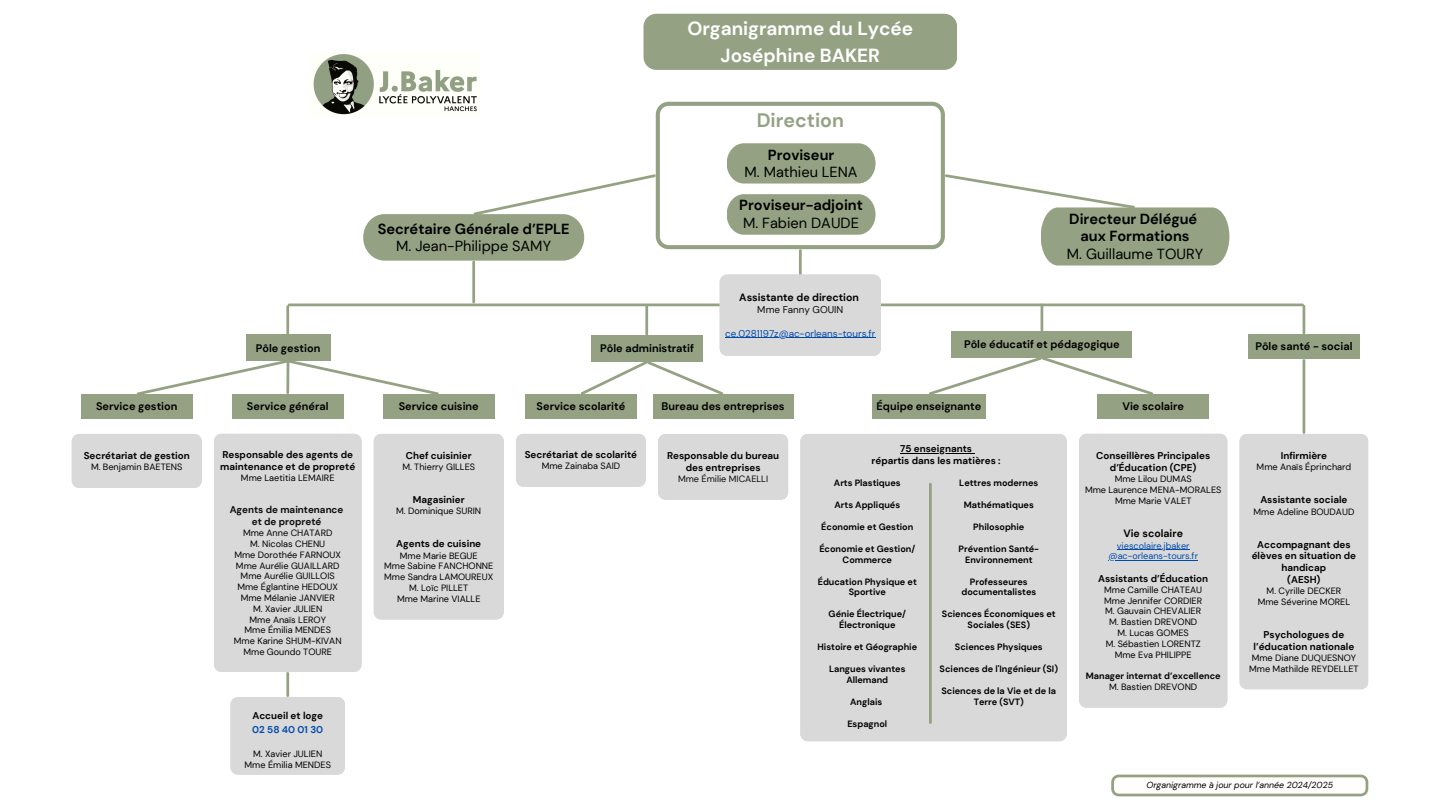
<style>
.page{position:relative;width:1440px;height:810px;background:#fff}
.page>*{position:absolute;margin:0;border:0;box-sizing:border-box;transform-origin:0 0}
.t1{font:700 19.5px "DM Sans";color:#94a283}
.t2{font:700 19px/26.5px "DM Sans";color:#fff;text-align:center}
.t3{font:700 14.6px/17.5px "DM Sans";color:#000;text-align:center}
.t4{font:14.6px/17.4px "DM Sans";color:#000;text-align:center}
.t5{font:700 10.9px "DM Sans";color:#000}
.t6{font:700 10.6px "DM Sans";color:#000}
.t7{font:700 9.9px/11.8px "DM Sans";color:#000;text-align:center}
.t8{font:700 9.9px/11.8px "DM Sans";color:#0c0b09;text-align:center}
.t9{font:9.9px "DM Sans";color:#004aad}
.t10{font:9.9px "DM Sans";color:#0c0b09}
.t11{font:9.1px/10.8px "DM Sans";color:#000;text-align:center}
.t12{font:700 9.1px/10.9px "DM Sans";color:#000;text-align:center}
.t13{font:9.1px "DM Sans";color:#004aad}
.t14{font:9.1px "DM Sans";color:#0c0b09}
.t15{font:italic 8.8px "DM Sans";color:#000}
.s1{font-weight:400}
.s2{font-weight:700}
.s3{color:#004aad}
</style>
<div class="page">
<div style="left:363px;top:214px;width:221px;height:47px;background:#94a283;border-radius:22px"></div>
<div style="left:644px;top:14px;width:313px;height:56px;background:#94a283;border-radius:13px"></div>
<img style="left:313px;top:54px;width:164px;height:61px">
<hr style="left:289px;top:304px;width:1014px;height:2px;background:#94a283">
<svg style="left:472px;top:102px;width:757px;height:164px"></svg>
<svg style="left:1111px;top:775px;width:257px;height:21px"></svg>
<hr style="left:286px;top:307px;width:3px;height:28px;background:#94a283">
<div style="left:214px;top:434px;width:148px;height:238px;background:#d9d9d9"></div>
<div style="left:246px;top:335px;width:85px;height:26px;background:#94a283"></div>
<div style="left:374px;top:434px;width:130px;height:185px;background:#d9d9d9"></div>
<div style="left:383px;top:394px;width:111px;height:25px;background:#94a283"></div>
<div style="left:232px;top:394px;width:111px;height:25px;background:#94a283"></div>
<div style="left:230px;top:697px;width:115px;height:78px;background:#d9d9d9"></div>
<hr style="left:286px;top:673px;width:3px;height:23px;background:#94a283">
<div style="left:72px;top:434px;width:130px;height:54px;background:#d9d9d9"></div>
<div style="left:81px;top:394px;width:111px;height:25px;background:#94a283"></div>
<svg style="left:136px;top:361px;width:303px;height:36px"></svg>
<div style="left:1248px;top:334px;width:112px;height:25px;background:#94a283"></div>
<div style="left:1240px;top:434px;width:128px;height:255px;background:#d9d9d9"></div>
<hr style="left:1303px;top:306px;width:2px;height:27px;background:#94a283">
<hr style="left:1303px;top:360px;width:2px;height:73px;background:#94a283">
<hr style="left:799px;top:251px;width:3px;height:51px;background:#94a283">
<hr style="left:472px;top:262px;width:3px;height:40px;background:#94a283">
<div style="left:516px;top:434px;width:130px;height:53px;background:#d9d9d9"></div>
<div style="left:525px;top:394px;width:111px;height:25px;background:#94a283"></div>
<div style="left:653px;top:394px;width:140px;height:25px;background:#94a283"></div>
<div style="left:658px;top:434px;width:130px;height:66px;background:#d9d9d9"></div>
<svg style="left:579px;top:275px;width:302px;height:122px"></svg>
<div style="left:952px;top:332px;width:180px;height:26px;background:#94a283"></div>
<div style="left:1079px;top:434px;width:148px;height:274px;background:#d9d9d9"></div>
<hr style="left:1117px;top:549px;width:73px;height:1px;background:#004aad">
<hr style="left:1108px;top:560px;width:90px;height:1px;background:#004aad">
<div style="left:872px;top:394px;width:114px;height:25px;background:#94a283"></div>
<div style="left:1098px;top:394px;width:111px;height:25px;background:#94a283"></div>
<hr style="left:1041px;top:305px;width:2px;height:25px;background:#94a283">
<svg style="left:929px;top:355px;width:225px;height:42px"></svg>
<div style="left:800px;top:434px;width:267px;height:307px;background:#d9d9d9"></div>
<hr style="left:900px;top:453px;width:72px;height:1px;background:#000">
<hr style="left:929px;top:484px;width:3px;height:239px;background:#94a283">
<h6 class="t5" style="left:96px;top:399px;width:83px">Service gestion</h6>
<h6 class="t7" style="left:84px;top:450px;width:108px">Secrétariat de gestion</h6>
<h6 class="t11" style="left:91px;top:462px;width:93px">M. Benjamin BAETENS</h6>
<h1 class="t2" style="left:687px;top:15px;width:227px">Organigramme du Lycée<br>Joséphine BAKER</h1>
<h6 class="t5" style="left:256px;top:341px;width:66px">Pôle gestion</h6>
<h2 class="t3" style="left:378px;top:220px;width:194px">Secrétaire Générale d’EPLE<br><span class="s1">M. Jean-Philippe SAMY</span></h2>
<h3 class="t5" style="left:600px;top:342px;width:95px">Pôle administratif</h3>
<h1 class="t1" style="left:757px;top:108px;width:89px">Direction</h1>
<h2 class="t4" style="left:745px;top:146px;width:114px"><span class="s2">Proviseur<br></span>M. Mathieu LENA</h2>
<p class="t3" style="left:739px;top:197px;width:125px;text-align:left">Proviseur-adjoint<br><span class="s1">M. Fabien DAUDE</span></p>
<h6 class="t6" style="left:739px;top:291px;width:121px">Assistante de direction</h6>
<h6 class="t10" style="left:757px;top:303px;width:88px">Mme Fanny GOUIN</h6>
<h4 class="t9" style="left:725px;top:327px;width:152px">ce.0281197z@ac-orleans-tours.fr</h4>
<h2 class="t3" style="left:1067px;top:210px;width:138px">Directeur Délégué aux Formations<br><span class="s1">M. Guillaume TOURY</span></h2>
<h6 class="t5" style="left:964px;top:338px;width:157px">Pôle éducatif et pédagogique</h6>
<h3 class="t5" style="left:247px;top:399px;width:83px">Service général</h3>
<h6 class="t5" style="left:399px;top:399px;width:82px">Service cuisine</h6>
<p class="t7" style="left:220px;top:449px;width:136px;text-align:left">Responsable des agents de maintenance et de propreté</p>
<p class="t11" style="left:241px;top:473px;width:95px">Mme Laetitia LEMAIRE</p>
<h6 class="t8" style="left:230px;top:504px;width:115px">Agents de maintenance et de propreté</h6>
<h6 class="t11" style="left:234px;top:528px;width:109px">Mme Anne CHATARD<br>M. Nicolas CHENU<br>Mme Dorothée FARNOUX<br>Mme Aurélie GUAILLARD<br>Mme Aurélie GUILLOIS<br>Mme Églantine HEDOUX<br>Mme Mélanie JANVIER<br>M. Xavier JULIEN<br>Mme Anaïs LEROY<br>Mme Émilia MENDES<br>Mme Karine SHUM-KIVAN<br>Mme Goundo TOURE</h6>
<h3 class="t7" style="left:252px;top:709px;width:72px;line-height:13.8px;text-align:left">Accueil et loge<br><span class="s3">02 58 40 01 30</span></h3>
<h5 class="t11" style="left:245px;top:749px;width:88px">M. Xavier JULIEN<br>Mme Émilia MENDES</h5>
<h3 class="t7" style="left:406px;top:450px;width:67px">Chef cuisinier</h3>
<h3 class="t11" style="left:402px;top:462px;width:74px">M. Thierry GILLES</h3>
<h6 class="t7" style="left:413px;top:494px;width:53px">Magasinier</h6>
<h6 class="t11" style="left:396px;top:506px;width:87px">M. Dominique SURIN</h6>
<h6 class="t7" style="left:396px;top:538px;width:86px">Agents de cuisine</h6>
<h6 class="t11" style="left:384px;top:550px;width:111px">Mme Marie BEGUE<br>Mme Sabine FANCHONNE<br>Mme Sandra LAMOUREUX<br>M. Loïc PILLET<br>Mme Marine VIALLE</h6>
<h6 class="t5" style="left:537px;top:399px;width:90px">Service scolarité</h6>
<h6 class="t7" style="left:525px;top:449px;width:114px">Secrétariat de scolarité</h6>
<h6 class="t11" style="left:542px;top:461px;width:80px">Mme Zainaba SAID</h6>
<h3 class="t5" style="left:662px;top:399px;width:125px">Bureau des entreprises</h3>
<h3 class="t7" style="left:667px;top:450px;width:114px">Responsable du bureau des entreprises</h3>
<h3 class="t14" style="left:678px;top:473px;width:92px">Mme Émilie MICAELLI</h3>
<h3 class="t5" style="left:877px;top:399px;width:106px">Équipe enseignante</h3>
<h3 class="t5" style="left:1122px;top:399px;width:63px">Vie scolaire</h3>
<h5 class="t7" style="left:872px;top:443px;width:130px">75 enseignants<br>répartis dans les matières :</h5>
<p class="t12" style="left:834px;top:477px;width:68px">Arts Plastiques</p>
<p class="t12" style="left:835px;top:499px;width:67px">Arts Appliqués</p>
<p class="t12" style="left:821px;top:521px;width:94px">Économie et Gestion</p>
<p class="t12" style="left:819px;top:543px;width:97px">Économie et Gestion/<br>Commerce</p>
<p class="t12" style="left:818px;top:576px;width:101px">Éducation Physique et<br>Sportive</p>
<p class="t12" style="left:829px;top:609px;width:79px">Génie Électrique/<br>Électronique</p>
<p class="t12" style="left:818px;top:642px;width:101px">Histoire et Géographie</p>
<p class="t12" style="left:829px;top:664px;width:78px">Langues vivantes</p>
<h5 class="t12" style="left:846px;top:675px;width:43px">Allemand</h5>
<h5 class="t12" style="left:850px;top:696px;width:33px">Anglais</h5>
<h5 class="t12" style="left:847px;top:718px;width:41px">Espagnol</h5>
<h5 class="t12" style="left:959px;top:477px;width:81px">Lettres modernes</h5>
<h5 class="t12" style="left:964px;top:499px;width:71px">Mathématiques</h5>
<h5 class="t12" style="left:973px;top:521px;width:53px">Philosophie</h5>
<h5 class="t12" style="left:959px;top:543px;width:82px">Prévention Santé-<br>Environnement</h5>
<h5 class="t12" style="left:961px;top:576px;width:76px">Professeures documentalistes</h5>
<h5 class="t12" style="left:942px;top:609px;width:115px">Sciences Économiques et<br>Sociales (SES)</h5>
<h5 class="t12" style="left:955px;top:642px;width:89px">Sciences Physiques</h5>
<h5 class="t12" style="left:940px;top:664px;width:120px">Sciences de l'Ingénieur (SI)</h5>
<h5 class="t12" style="left:941px;top:685px;width:116px">Sciences de la Vie et de la<br>Terre (SVT)</h5>
<h3 class="t7" style="left:1096px;top:450px;width:115px">Conseillères Principales d’Éducation (CPE)</h3>
<h3 class="t11" style="left:1085px;top:473px;width:138px">Mme Lilou DUMAS<br>Mme Laurence MENA-MORALES<br>Mme Marie VALET</h3>
<h6 class="t6" style="left:1123px;top:527px;width:61px">Vie scolaire</h6>
<h6 class="t13" style="left:1117px;top:540px;width:74px">viescolaire.jbaker</h6>
<h6 class="t13" style="left:1108px;top:550px;width:91px">@ac-orleans-tours.fr</h6>
<h6 class="t7" style="left:1098px;top:572px;width:111px">Assistants d’Éducation</h6>
<h6 class="t11" style="left:1104px;top:584px;width:100px">Mme Camille CHATEAU</h6>
<h6 class="t11" style="left:1104px;top:595px;width:99px">Mme Jennifer CORDIER<br>M. Gauvain CHEVALIER<br>M. Bastien DREVOND<br>M. Lucas GOMES<br>M. Sébastien LORENTZ<br>Mme Eva PHILIPPE</h6>
<h6 class="t12" style="left:1086px;top:671px;width:136px">Manager internat d’excellence<br><span class="s1">M. Bastien DREVOND</span></h6>
<h3 class="t5" style="left:1255px;top:339px;width:99px">Pôle santé - social</h3>
<h3 class="t7" style="left:1281px;top:450px;width:48px">Infirmière</h3>
<h3 class="t11" style="left:1257px;top:462px;width:96px">Mme Anaïs Éprinchard</h3>
<h6 class="t7" style="left:1260px;top:494px;width:89px">Assistante sociale</h6>
<h6 class="t11" style="left:1254px;top:506px;width:102px">Mme Adeline BOUDAUD</h6>
<h6 class="t7" style="left:1252px;top:538px;width:106px">Accompagnant des élèves en situation de handicap<br>(AESH)</h6>
<h6 class="t11" style="left:1258px;top:586px;width:94px">M. Cyrille DECKER<br>Mme Séverine MOREL</h6>
<h6 class="t7" style="left:1254px;top:629px;width:102px">Psychologues de l’éducation nationale</h6>
<h6 class="t11" style="left:1249px;top:652px;width:111px;text-align:left">Mme Diane DUQUESNOY<br>Mme Mathilde REYDELLET</h6>
<h2 class="t15" style="left:1146px;top:780px;width:188px">Organigramme à jour pour l’année 2024/2025</h2>
</div>
